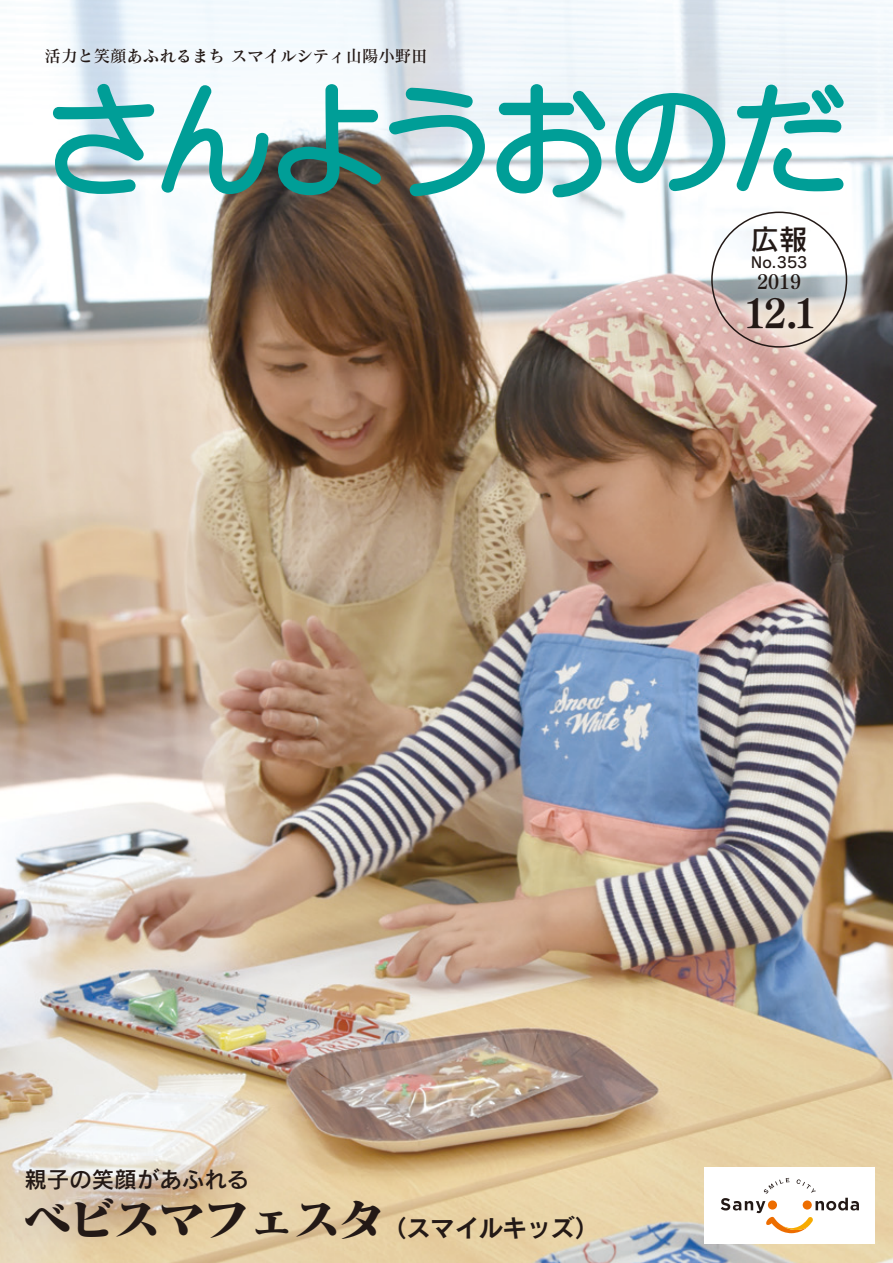
<style>
.page{position:relative;width:893px;height:1263px;background:#fff}
.page>*{position:absolute;margin:0;border:0;box-sizing:border-box;transform-origin:0 0}
.t1{font:120px "Anito Std M";letter-spacing:-.04em;color:#009e97}
.t2{font:39px "Tsuku Min Pro E";color:#231916}
.t3{font:28.5px "Rodin Pro DB";color:#231916}
.t4{font:24px "Rodin Pro B";color:#231916}
.t5{font:22.5px "Rodin Pro DB";color:#231916}
.t6{font:19.5px "Tsuku Min Pro B";color:#231916}
.t7{font:16.5px "Matisse Pro DB";color:#231916}
.t8{font:15px "Rodin Pro DB";color:#231916}
.s1{font-family:"Matisse Pro EB";font-size:45px}
</style>
<div class="page">
<img style="left:0;top:0;width:893px;height:1263px">
<div style="left:705px;top:1167px;width:170px;height:77px;background:#fff"></div>
<svg style="left:721px;top:1165px;width:138px;height:68px"></svg>
<div style="left:803px;top:1200px;width:9px;height:9px;background:#ed6d00;border-radius:50%"></div>
<div style="left:768px;top:1200px;width:9px;height:9px;background:#ed6d00;border-radius:50%"></div>
<div style="left:37px;top:40px;width:398px;height:33px;background:#fff;opacity:.75"></div>
<div style="left:702px;top:202px;width:155px;height:155px;background:#fff;opacity:.75"></div>
<svg style="left:51px;top:82px;width:219px;height:114px"></svg>
<svg style="left:277px;top:83px;width:105px;height:114px"></svg>
<svg style="left:388px;top:86px;width:98px;height:112px"></svg>
<svg style="left:495px;top:83px;width:112px;height:116px"></svg>
<svg style="left:614px;top:92px;width:113px;height:101px"></svg>
<svg style="left:735px;top:83px;width:110px;height:110px"></svg>
<p class="t7" style="left:45px;top:46px;width:384px">活力と笑顔あふれるまち スマイルシティ山陽小野田</p>
<p class="t1" style="left:43px;top:65px;width:809px">さんようおのだ</p>
<p class="t3" style="left:751px;top:221px;width:58px">広報</p>
<p class="t8" style="left:751px;top:253px;width:58px">No.353</p>
<p class="t6" style="left:757px;top:266px;width:46px">2019</p>
<p class="t2" style="left:744px;top:283px;width:74px">12.1</p>
<p class="t5" style="left:24px;top:1165px;width:226px">親子の笑顔があふれる</p>
<p class="t4" style="left:24px;top:1212px;width:576px"><span class="s1">ベビスマフェスタ</span>（スマイルキッズ）</p>
</div>
